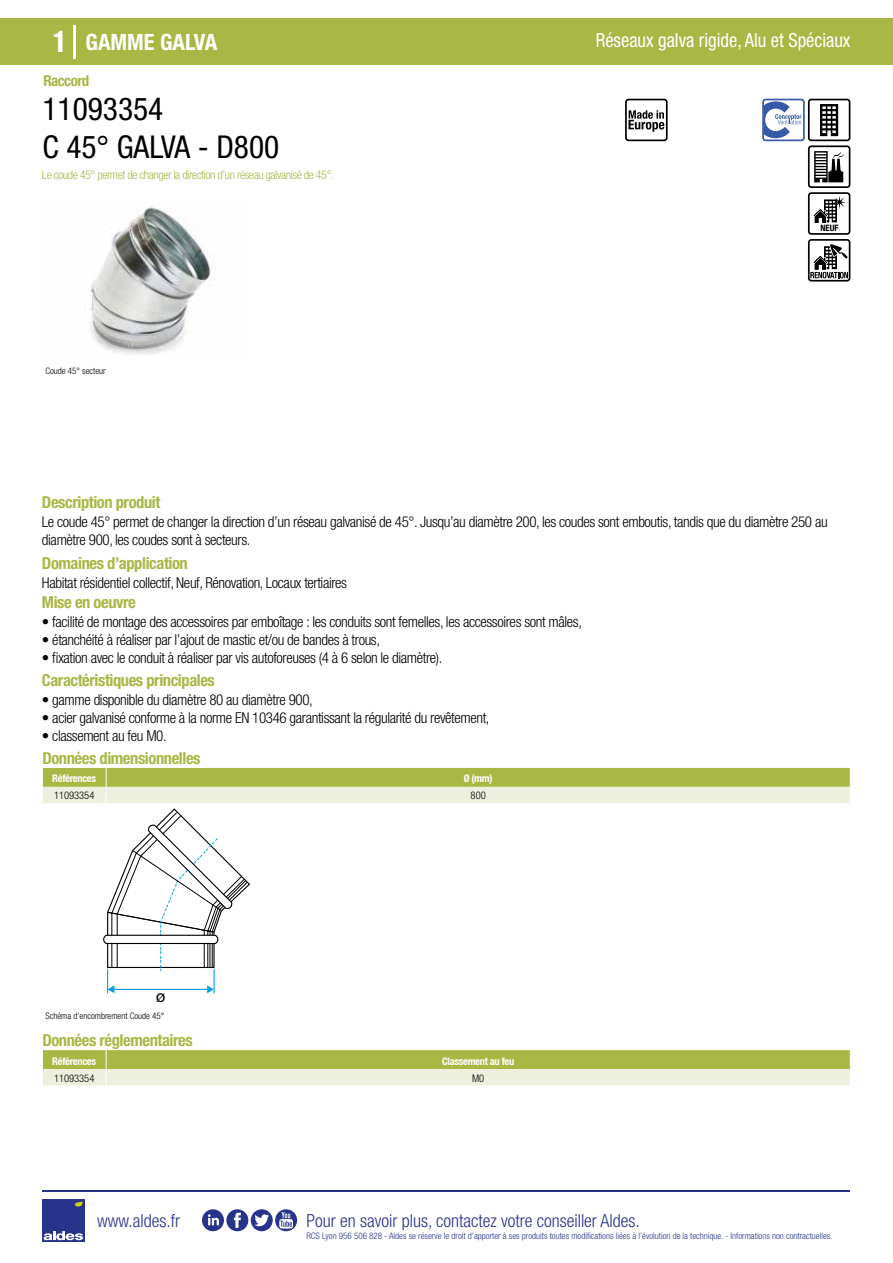
<style>
.page{position:relative;width:893px;height:1263px;background:#fff}
.page>*{position:absolute;margin:0;border:0;box-sizing:border-box;transform-origin:0 0}
.t1{font:condensed 31.5px/37.8px "Helvetica Neue LT Std";color:#000}
.t2{font:700 condensed 22.5px "Helvetica Neue LT Std";color:#fff}
.t3{font:condensed 19.5px "Helvetica Neue LT Std";color:#fff;scale:.95 1}
.t4{font:300 condensed 18px "Helvetica Neue";color:#28348b}
.t5{font:700 condensed 16.5px "Helvetica Neue LT Std";letter-spacing:-.025em;color:#a9b745}
.t6{font:300 condensed 15px/18px "Helvetica Neue LT Std";letter-spacing:-.025em;color:#000}
.t7{font:700 condensed 15px "Helvetica Neue LT Std";letter-spacing:-.035em;color:#a9b745}
.t8{font:300 condensed 12px "Helvetica Neue LT Std";letter-spacing:-.035em;color:#a9b745}
.t9{font:500 12px "Helvetica Neue";color:#000}
.t10{font:700 condensed 10.5px "Helvetica Neue";letter-spacing:-.03em;color:#fff}
.t11{font:300 condensed 10.5px "Helvetica Neue";color:#000}
.t12{font:300 condensed 9px "Helvetica Neue";color:#28348b}
.t13{font:300 condensed 9px "Helvetica Neue";color:#000}
.t14{font:700 condensed 8.85px "Helvetica Neue";color:#000}
.s1{font-size:30px}
</style>
<div class="page">
<div style="left:1px;top:18px;width:892px;height:46px;background:#a9b745"></div>
<svg style="left:762px;top:99px;width:88px;height:183px"></svg>
<svg style="left:625px;top:99px;width:43px;height:42px"></svg>
<hr style="left:74px;top:25px;width:2px;height:33px;background:#fff">
<div style="left:42px;top:1199px;width:42px;height:43px;background:#28348b"></div>
<svg style="left:44px;top:1231px;width:39px;height:9px"></svg>
<svg style="left:75px;top:1201px;width:8px;height:5px"></svg>
<svg style="left:89px;top:207px;width:123px;height:147px"></svg>
<hr style="left:42px;top:1190px;width:808px;height:1px;background:#28348b">
<svg style="left:202px;top:1209px;width:95px;height:22px"></svg>
<svg style="left:42px;top:1050px;width:809px;height:36px;background:#c9d28e"></svg>
<svg style="left:42px;top:768px;width:809px;height:225px"></svg>
<h2 class="t2" style="left:53px;top:28px;width:166px"><span class="s1">1</span> GAMME GALVA</h2>
<h3 class="t3" style="left:596px;top:29px;width:270px">Réseaux galva rigide, Alu et Spéciaux</h3>
<p class="t7" style="left:43px;top:71px;width:47px">Raccord</p>
<h1 class="t1" style="left:42px;top:90px;width:238px">11093354<br>C 45° GALVA - D800</h1>
<p class="t8" style="left:42px;top:167px;width:293px">Le coude 45° permet de changer la direction d’un réseau galvanisé de 45°.</p>
<p class="t13" style="left:45px;top:365px;width:62px">Coude 45° secteur</p>
<p class="t13" style="left:82px;top:365px;width:27px">embo ti</p>
<p class="t5" style="left:42px;top:492px;width:120px">Description produit</p>
<p class="t14" style="left:820px;top:223px;width:20px">NEUF</p>
<p class="t6" style="left:42px;top:513px;width:787px">Le coude 45° permet de changer la direction d’un réseau galvanisé de 45°. Jusqu’au diamètre 200, les coudes sont emboutis, tandis que du diamètre 250 au diamètre 900, les coudes sont à secteurs.</p>
<p class="t6" style="left:42px;top:573px;width:307px">Habitat résidentiel collectif, Neuf, Rénovation, Locaux tertiaires</p>
<p class="t6" style="left:42px;top:613px;width:541px">• facilité de montage des accessoires par emboîtage : les conduits sont femelles, les accessoires sont mâles,</p>
<p class="t6" style="left:42px;top:631px;width:340px">• étanchéité à réaliser par l’ajout de mastic et/ou de bandes à trous,</p>
<p class="t6" style="left:42px;top:649px;width:402px">• fixation avec le conduit à réaliser par vis autoforeuses (4 à 6 selon le diamètre).</p>
<p class="t5" style="left:42px;top:553px;width:147px">Domaines d’application</p>
<p class="t5" style="left:42px;top:592px;width:95px">Mise en oeuvre</p>
<p class="t5" style="left:42px;top:670px;width:174px">Caractéristiques principales</p>
<p class="t6" style="left:42px;top:691px;width:272px">• gamme disponible du diamètre 80 au diamètre 900,</p>
<p class="t6" style="left:42px;top:709px;width:449px">• acier galvanisé conforme à la norme EN 10346 garantissant la régularité du revêtement,</p>
<p class="t6" style="left:42px;top:727px;width:126px">• classement au feu M0.</p>
<p class="t5" style="left:42px;top:748px;width:160px">Données dimensionnelles</p>
<p class="t10" style="left:52px;top:772px;width:45px">Références</p>
<p class="t10" style="left:464px;top:772px;width:30px">Ø (mm)</p>
<p class="t11" style="left:54px;top:789px;width:42px">11093354</p>
<p class="t11" style="left:471px;top:789px;width:17px">800</p>
<p class="t9" style="left:156px;top:991px;width:11px">Ø</p>
<p class="t13" style="left:45px;top:1010px;width:121px">Schéma d’encombrement Coude 45°</p>
<p class="t5" style="left:42px;top:1030px;width:152px">Données réglementaires</p>
<p class="t10" style="left:52px;top:1054px;width:45px">Références</p>
<p class="t10" style="left:442px;top:1054px;width:74px">Classement au feu</p>
<p class="t11" style="left:54px;top:1072px;width:42px">11093354</p>
<p class="t11" style="left:472px;top:1072px;width:14px">M0</p>
<p class="t4" style="left:97px;top:1211px;width:84px">www.aldes.fr</p>
<p class="t4" style="left:306px;top:1211px;width:335px">Pour en savoir plus, contactez votre conseiller Aldes.</p>
<p class="t12" style="left:306px;top:1230px;width:528px">RCS Lyon 956 506 828 - Aldes se réserve le droit d’apporter à ses produits toutes modifications liées à l’évolution de la technique. - Informations non contractuelles.</p>
</div>
